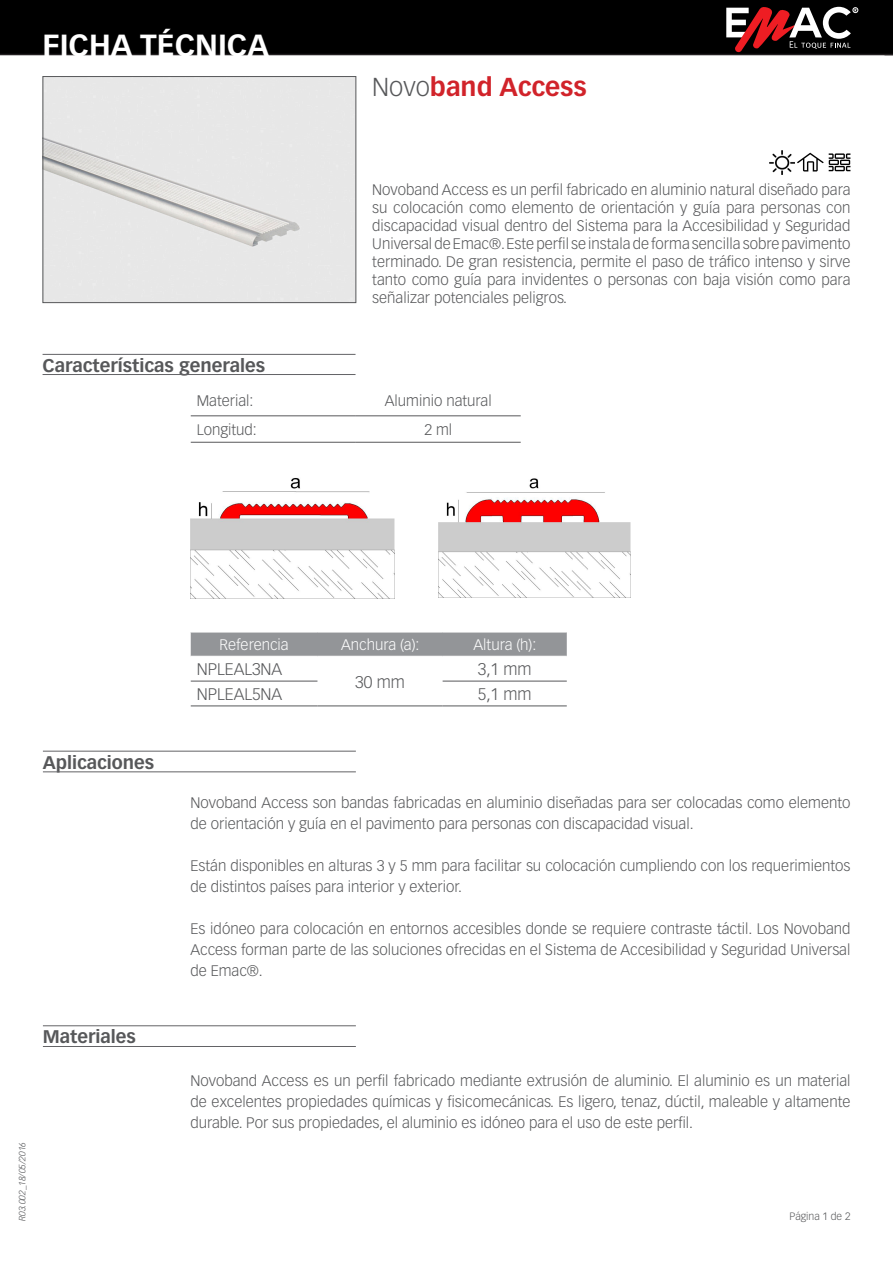
<style>
.page{position:relative;width:893px;height:1263px;background:#fff}
.page>*{position:absolute;margin:0;border:0;box-sizing:border-box;transform-origin:0 0}
.t1{font:700 30px "Vectora LT Std";color:#fff}
.t2{font:700 25.5px "Vectora LT Std";color:#d1232a}
.t3{font:700 18px "Vectora LT Std";color:#57585a}
.t4{font:300 16.5px "Vectora LT Std";color:#57585a}
.Párrafo_14{font:300 15px/18px "Vectora LT Std";color:#57585a;text-align:justify}
.t5{font:300 15px "Vectora LT Std";color:#fff}
.t6{font:300 10.5px "Vectora LT Std";color:#57585a}
.t7{font:italic 300 9px "Vectora LT Std";color:#57585a}
.s1{font-weight:300;color:#57585a}
</style>
<div class="page">
<div style="left:0;top:0;width:893px;height:55px;background:#000"></div>
<svg style="left:726px;top:7px;width:132px;height:45px"></svg>
<svg style="left:797px;top:153px;width:53px;height:18px"></svg>
<hr style="left:43px;top:354px;width:313px;height:1px;background:#636366">
<hr style="left:43px;top:374px;width:313px;height:1px;background:#636366">
<hr style="left:191px;top:415px;width:165px;height:1px;background:#57585a">
<hr style="left:356px;top:415px;width:165px;height:1px;background:#57585a">
<hr style="left:191px;top:442px;width:165px;height:1px;background:#57585a">
<hr style="left:356px;top:442px;width:165px;height:1px;background:#57585a">
<svg style="left:191px;top:632px;width:376px;height:24px;background:#96989b"></svg>
<hr style="left:191px;top:681px;width:126px;height:1px;background:#57585a">
<hr style="left:443px;top:681px;width:124px;height:1px;background:#57585a">
<hr style="left:191px;top:705px;width:126px;height:1px;background:#57585a">
<hr style="left:317px;top:705px;width:126px;height:1px;background:#57585a">
<hr style="left:443px;top:705px;width:124px;height:1px;background:#57585a">
<hr style="left:43px;top:751px;width:313px;height:1px;background:#636366">
<hr style="left:43px;top:771px;width:313px;height:1px;background:#636366">
<hr style="left:43px;top:1025px;width:313px;height:1px;background:#636366">
<hr style="left:43px;top:1046px;width:313px;height:1px;background:#636366">
<img style="left:770px;top:150px;width:24px;height:25px">
<img style="left:191px;top:478px;width:203px;height:120px">
<img style="left:438px;top:478px;width:193px;height:119px">
<img style="left:45px;top:78px;width:309px;height:223px">
<div style="left:43px;top:76px;width:313px;height:227px;border:1px solid #57585a"></div>
<h1 class="t1" style="left:43px;top:27px;width:228px">FICHA TÉCNICA</h1>
<h1 class="t1" style="left:195px;top:28px;width:11px">-</h1>
<p class="t2" style="left:372px;top:72px;width:216px"><span class="s1">Novo</span>band Access</p>
<p class="Párrafo_14" style="left:372px;top:180px;width:480px">Novoband Access es un perfil fabricado en aluminio natural diseñado para su colocación como elemento de orientación y guía para personas con discapacidad visual dentro del Sistema para la Accesibilidad y Seguridad Universal de Emac®. Este perfil se instala de forma sencilla sobre pavimento terminado. De gran resistencia, permite el paso de tráfico intenso y sirve tanto como guía para invidentes o personas con baja visión como para señalizar potenciales peligros.</p>
<p class="t3" style="left:43px;top:354px;width:224px">Características generales</p>
<p class="Párrafo_14" style="left:197px;top:392px;width:58px">Material:</p>
<p class="Párrafo_14" style="left:385px;top:392px;width:108px">Aluminio natural</p>
<p class="Párrafo_14" style="left:197px;top:421px;width:62px">Longitud:</p>
<p class="Párrafo_14" style="left:424px;top:421px;width:29px">2 ml</p>
<p class="t3" style="left:43px;top:751px;width:113px">Aplicaciones</p>
<p class="t3" style="left:43px;top:1026px;width:94px">Materiales</p>
<p class="t7" style="left:17px;top:1221px;width:81px;rotate:-90deg">R03.002_18/05/2016</p>
<p class="t5" style="left:220px;top:636px;width:71px">Referencia</p>
<p class="t5" style="left:341px;top:636px;width:80px">Anchura (a):</p>
<p class="t5" style="left:474px;top:636px;width:64px">Altura (h):</p>
<p class="t4" style="left:197px;top:660px;width:87px">NPLEAL3NA</p>
<p class="t4" style="left:355px;top:672px;width:51px">30 mm</p>
<p class="t4" style="left:478px;top:660px;width:55px">3,1 mm</p>
<p class="t4" style="left:197px;top:684px;width:87px">NPLEAL5NA</p>
<p class="t4" style="left:478px;top:684px;width:55px">5,1 mm</p>
<p class="Párrafo_14" style="left:190px;top:792px;width:661px;line-height:21px">Novoband Access son bandas fabricadas en aluminio diseñadas para ser colocadas como elemento de orientación y guía en el pavimento para personas con discapacidad visual.</p>
<p class="Párrafo_14" style="left:190px;top:855px;width:661px;line-height:21px">Están disponibles en alturas 3 y 5 mm para facilitar su colocación cumpliendo con los requerimientos de distintos países para interior y exterior.</p>
<p class="Párrafo_14" style="left:190px;top:918px;width:661px;line-height:21px">Es idóneo para colocación en entornos accesibles donde se requiere contraste táctil. Los Novoband Access forman parte de las soluciones ofrecidas en el Sistema de Accesibilidad y Seguridad Universal de Emac®.</p>
<p class="Párrafo_14" style="left:190px;top:1070px;width:661px;line-height:21px">Novoband Access es un perfil fabricado mediante extrusión de aluminio. El aluminio es un material de excelentes propiedades químicas y fisicomecánicas. Es ligero, tenaz, dúctil, maleable y altamente durable. Por sus propiedades, el aluminio es idóneo para el uso de este perfil.</p>
<p class="t6" style="left:790px;top:1211px;width:62px">Página 1 de 2</p>
</div>
